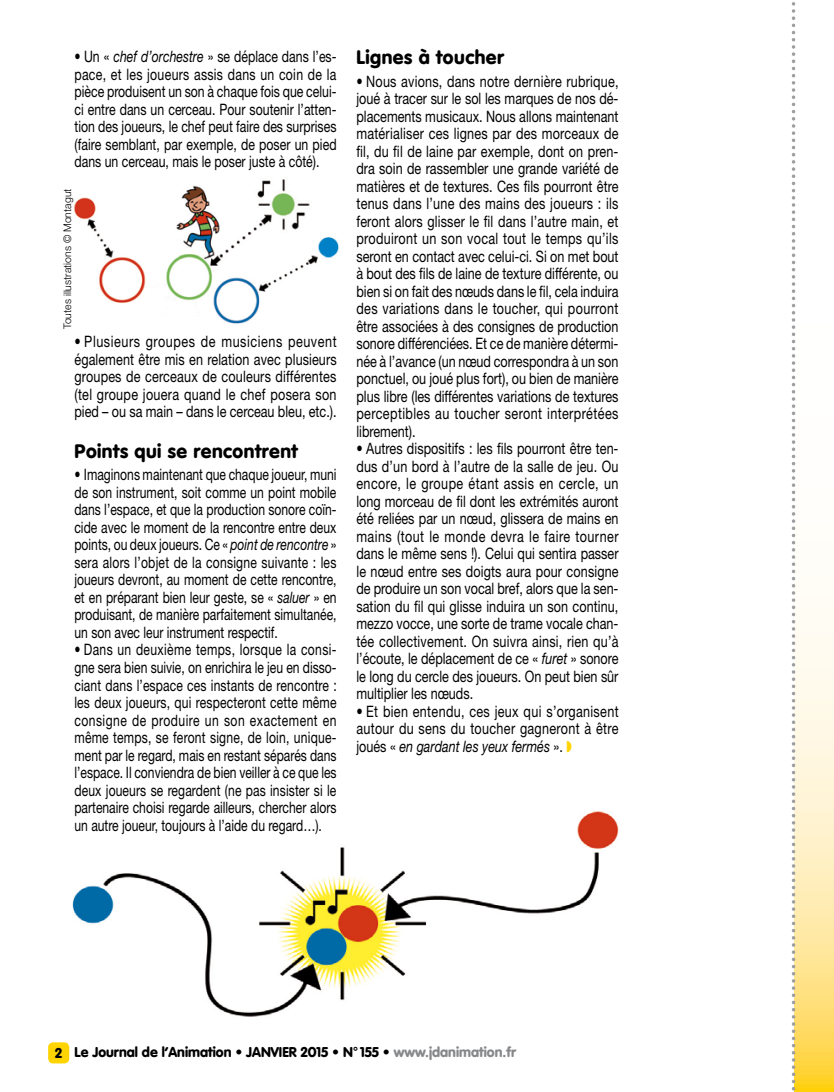
<style>
.page{position:relative;width:834px;height:1092px;background:#fff}
.page>*{position:absolute;margin:0;border:0;box-sizing:border-box;transform-origin:0 0}
.t1{font:900 19.25px "VAG Rounded";letter-spacing:.025em;color:#000}
.t2{font:15.75px/17.5px "Helvetica Neue";color:#000;text-align:justify;scale:.8 1}
.t3{font:15.75px/17.5px "Helvetica Neue";color:#000;text-align:justify;scale:.77 1}
.t4{font:15.75px/17.5px "Helvetica Neue";color:#000;text-align:justify;scale:.78 1}
.t5{font:900 14px "VAG Rounded";color:#000}
.t6{font:300 10.5px "Helvetica Neue";color:#000}
.s1{font-style:italic}
.s2{color:#ffd400}
.s3{color:#87888a}
</style>
<div class="page">
<svg style="left:795px;top:3px;width:38px;height:1088px"></svg>
<div style="left:48px;top:1042px;width:21px;height:21px;background:#ffd400;border-radius:5px"></div>
<svg style="left:791px;top:2px;width:4px;height:1090px"></svg>
<img style="left:74px;top:179px;width:265px;height:145px">
<img style="left:72px;top:811px;width:547px;height:206px">
<p class="t4" style="left:74px;top:47px;width:337px">• Un « <span class="s1">chef d’orchestre</span> » se déplace dans l’es&shy;pace, et les joueurs assis dans un coin de la pièce produisent un son à chaque fois que celui&shy;ci entre dans un cerceau. Pour soutenir l’atten&shy;tion des joueurs, le chef peut faire des surprises (faire semblant, par exemple, de poser un pied dans un cerceau, mais le poser juste à côté).</p>
<p class="t6" style="left:61px;top:329px;width:142px;rotate:-90deg">Toutes illustrations © Montagut</p>
<p class="t2" style="left:74px;top:332px;width:329px">• Plusieurs groupes de musiciens peuvent également être mis en relation avec plusieurs groupes de cerceaux de couleurs différentes (tel groupe jouera quand le chef posera son pied – ou sa main – dans le cerceau bleu, etc.).</p>
<p class="t1" style="left:74px;top:439px;width:226px">Points qui se rencontrent</p>
<p class="t3" style="left:74px;top:466px;width:342px">• Imaginons maintenant que chaque joueur, muni de son instrument, soit comme un point mobile dans l’espace, et que la production sonore coïn&shy;cide avec le moment de la rencontre entre deux points, ou deux joueurs. Ce « <span class="s1">point de rencontre</span> » sera alors l’objet de la consigne suivante : les joueurs devront, au moment de cette rencontre, et en préparant bien leur geste, se « <span class="s1">saluer</span> » en produisant, de manière parfaitement simultanée, un son avec leur instrument respectif.</p>
<p class="t3" style="left:74px;top:641px;width:342px">• Dans un deuxième temps, lorsque la consi&shy;gne sera bien suivie, on enrichira le jeu en disso&shy;ciant dans l’espace ces instants de rencontre : les deux joueurs, qui respecteront cette même consigne de produire un son exactement en même temps, se feront signe, de loin, unique&shy;ment par le regard, mais en restant séparés dans l’espace. Il conviendra de bien veiller à ce que les deux joueurs se regardent (ne pas insister si le partenaire choisi regarde ailleurs, chercher alors un autre joueur, toujours à l’aide du regard…).</p>
<p class="t1" style="left:356px;top:46px;width:149px">Lignes à toucher</p>
<p class="t2" style="left:356px;top:72px;width:329px">• Nous avions, dans notre dernière rubrique, joué à tracer sur le sol les marques de nos dé&shy;placements musicaux. Nous allons maintenant matérialiser ces lignes par des morceaux de fil, du fil de laine par exemple, dont on pren&shy;dra soin de rassembler une grande variété de matières et de textures. Ces fils pourront être tenus dans l’une des mains des joueurs : ils feront alors glisser le fil dans l’autre main, et produiront un son vocal tout le temps qu’ils seront en contact avec celui-ci. Si on met bout à bout des fils de laine de texture différente, ou bien si on fait des nœuds dans le fil, cela induira des variations dans le toucher, qui pourront être associées à des consignes de production sonore différenciées. Et ce de manière détermi&shy;née à l’avance (un nœud correspondra à un son ponctuel, ou joué plus fort), ou bien de manière plus libre (les différentes variations de textures perceptibles au toucher seront interprétées librement).</p>
<p class="t2" style="left:356px;top:439px;width:329px">• Autres dispositifs : les fils pourront être ten&shy;dus d’un bord à l’autre de la salle de jeu. Ou encore, le groupe étant assis en cercle, un long morceau de fil dont les extrémités auront été reliées par un nœud, glissera de mains en mains (tout le monde devra le faire tourner dans le même sens !). Celui qui sentira passer le nœud entre ses doigts aura pour consigne de produire un son vocal bref, alors que la sen&shy;sation du fil qui glisse induira un son continu, mezzo vocce, une sorte de trame vocale chan&shy;tée collectivement. On suivra ainsi, rien qu’à l’écoute, le déplacement de ce « <span class="s1">furet</span> » sonore le long du cercle des joueurs. On peut bien sûr multiplier les nœuds.</p>
<p class="t2" style="left:356px;top:702px;width:329px">• Et bien entendu, ces jeux qui s’organisent autour du sens du toucher gagneront à être joués « <span class="s1">en gardant les yeux fermés</span> ». <span class="s2">◗</span></p>
<p class="t5" style="left:55px;top:1043px;width:462px">2 Le Journal de l’Animation • JANVIER 2015 • N° 155 • <span class="s3">www.jdanimation.fr</span></p>
</div>
